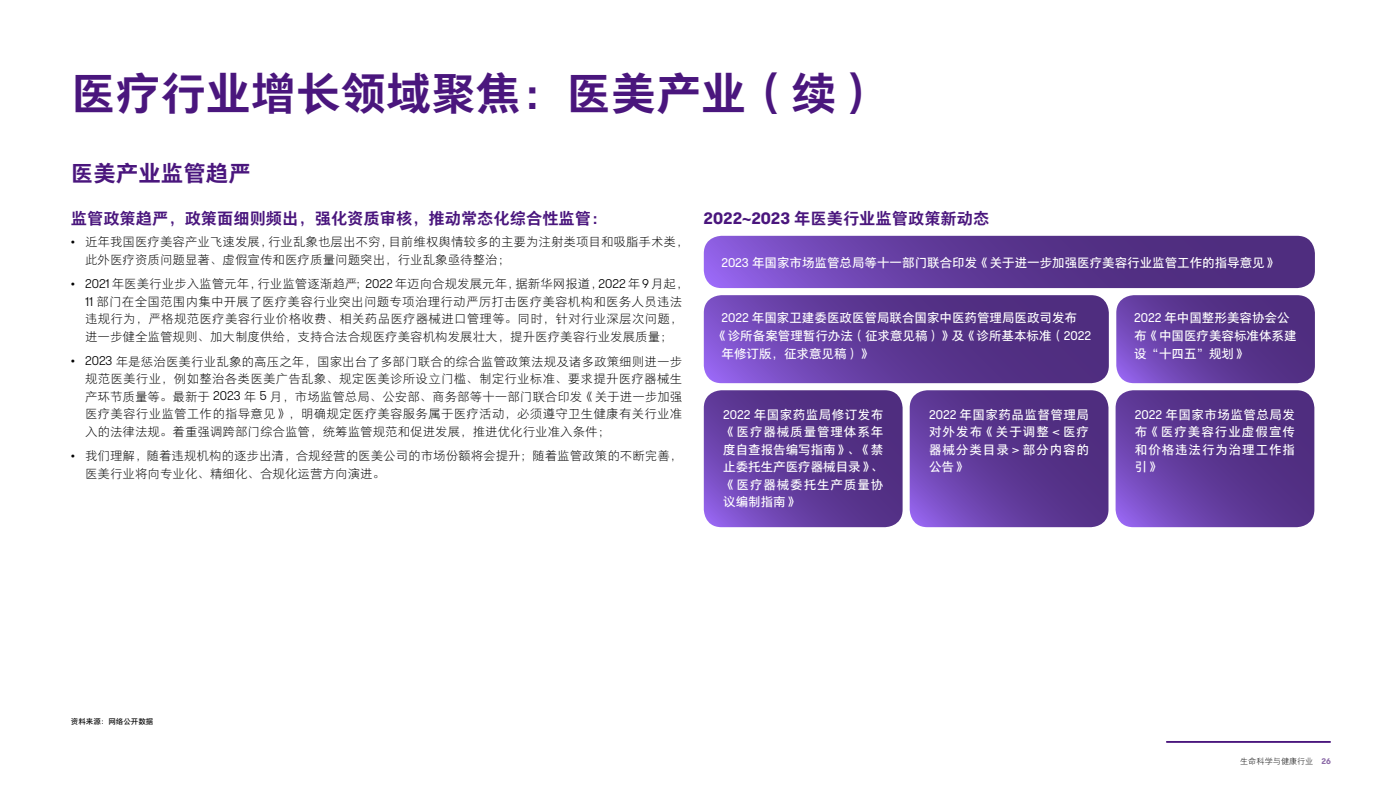
<style>
.page{position:relative;width:1386px;height:796px;background:#fff}
.page>*{position:absolute;margin:0;border:0;box-sizing:border-box;transform-origin:0 0}
.t1{font:45px "FZYOUH 512 B GB1 4";color:#4a167d}
.t2{font:22.5px "FZYOUH 512 B GB1 4";color:#4a167d}
.t3{font:16.25px "FZYOUH 512 B GB1 4";color:#4a167d}
.t4{font:12.5px/17.5px "FZYOUH 503 L GB1 4";color:#000}
.t5{font:12.5px/17.5px "FZYOUH 509 R GB1 4";color:#fff;text-align:justify}
.t6{font:12.5px/17.5px "FZYOUH 503 L GB1 4";letter-spacing:.02em;color:#000}
.t7{font:8.12px "FZYOUH 503 L GB1 4";color:#000}
.t8{font:7.5px "FZYOUH 509 R GB1 4";color:#000}
.s1{font-family:"GT Walsheim Pro";font-weight:700;font-size:16.38px}
.s2{font-family:"GT Walsheim Pro";font-weight:300;font-size:12.62px}
.s3{font-family:"GT Walsheim Pro";font-size:12.62px}
.s4{font-family:"GT Walsheim Pro";font-weight:700;color:#8c6ba8}
</style>
<div class="page">
<svg style="left:704px;top:236px;width:610px;height:52px;background:#623c9c"></svg>
<svg style="left:704px;top:295px;width:404px;height:88px;background:#613c9a"></svg>
<svg style="left:704px;top:390px;width:198px;height:137px;background:#603b98"></svg>
<svg style="left:909px;top:390px;width:199px;height:137px;background:#603b97"></svg>
<svg style="left:1115px;top:390px;width:199px;height:137px;background:#5f3b97"></svg>
<svg style="left:1116px;top:295px;width:198px;height:88px;background:#613c99"></svg>
<hr style="left:1166px;top:740px;width:164px;height:2px;background:#4a167d">
<p class="t1" style="left:71px;top:69px;width:811px">医疗行业增长领域聚焦：医美产业（续）</p>
<p class="t2" style="left:71px;top:161px;width:181px">医美产业监管趋严</p>
<p class="t3" style="left:71px;top:210px;width:538px">监管政策趋严，政策面细则频出，强化资质审核，推动常态化综合性监管：</p>
<p class="t3" style="left:703px;top:210px;width:287px"><span class="s1">2022~2023</span> 年医美行业监管政策新动态</p>
<p class="t4" style="left:85px;top:233px;width:605px;text-indent:-14px"><span class="s2">•</span> 近年我国医疗美容产业飞速发展，行业乱象也层出不穷，目前维权舆情较多的主要为注射类项目和吸脂手术类，此外医疗资质问题显著、虚假宣传和医疗质量问题突出，行业乱象亟待整治；</p>
<p class="t6" style="left:85px;top:275px;width:605px;text-indent:-14px"><span class="s2">• 2021</span> 年医美行业步入监管元年，行业监管逐渐趋严；<span class="s2">2022</span> 年迈向合规发展元年，据新华网报道，<span class="s2">2022</span> 年 <span class="s2">9</span> 月起，<span class="s2">11</span> 部门在全国范围内集中开展了医疗美容行业突出问题专项治理行动严厉打击医疗美容机构和医务人员违法违规行为，严格规范医疗美容行业价格收费、相关药品医疗器械进口管理等。同时，针对行业深层次问题，进一步健全监管规则、加大制度供给，支持合法合规医疗美容机构发展壮大，提升医疗美容行业发展质量；</p>
<p class="t4" style="left:85px;top:353px;width:599px;text-align:justify;text-indent:-14px"><span class="s2">• 2023</span> 年是惩治医美行业乱象的高压之年，国家出台了多部门联合的综合监管政策法规及诸多政策细则进一步规范医美行业，例如整治各类医美广告乱象、规定医美诊所设立门槛、制定行业标准、要求提升医疗器械生产环节质量等。最新于 <span class="s2">2023</span> 年 <span class="s2">5</span> 月，市场监管总局、公安部、商务部等十一部门联合印发《关于进一步加强医疗美容行业监管工作的指导意见》，明确规定医疗美容服务属于医疗活动，必须遵守卫生健康有关行业准入的法律法规。着重强调跨部门综合监管，统筹监管规范和促进发展，推进优化行业准入条件；</p>
<p class="t4" style="left:85px;top:447px;width:599px;text-indent:-14px"><span class="s2">•</span> 我们理解，随着违规机构的逐步出清，合规经营的医美公司的市场份额将会提升；随着监管政策的不断完善，医美行业将向专业化、精细化、合规化运营方向演进。</p>
<p class="t5" style="left:721px;top:254px;width:557px"><span class="s3">2023</span> 年国家市场监管总局等十一部门联合印发《关于进一步加强医疗美容行业监管工作的指导意见》</p>
<p class="t5" style="left:1134px;top:309px;width:164px;text-align:left"><span class="s3">2022</span> 年中国整形美容协会公布《中国医疗美容标准体系建设“十四五”规划》</p>
<p class="t5" style="left:721px;top:309px;width:357px"><span class="s3">2022</span> 年国家卫建委医政医管局联合国家中医药管理局医政司发布</p>
<p class="t5" style="left:715px;top:327px;width:377px">《诊所备案管理暂行办法（征求意见稿）》及《诊所基本标准（<span class="s3">2022</span></p>
<p class="t5" style="left:721px;top:344px;width:151px">年修订版，征求意见稿）》</p>
<p class="t5" style="left:723px;top:406px;width:162px"><span class="s3">2022</span> 年国家药监局修订发布《医疗器械质量管理体系年度自查报告编写指南》、《禁止委托生产医疗器械目录》、《医疗器械委托生产质量协议编制指南》</p>
<p class="t5" style="left:929px;top:406px;width:162px"><span class="s3">2022</span> 年国家药品监督管理局对外发布《关于调整 <span class="s3">&lt;</span> 医疗器械分类目录 <span class="s3">&gt;</span> 部分内容的公告》</p>
<p class="t5" style="left:1134px;top:406px;width:162px"><span class="s3">2022</span> 年国家市场监管总局发布《医疗美容行业虚假宣传和价格违法行为治理工作指引》</p>
<p class="t8" style="left:71px;top:717px;width:84px">资料来源：网络公开数据</p>
<p class="t7" style="left:1240px;top:757px;width:92px">生命科学与健康行业 <span class="s4">26</span></p>
</div>
